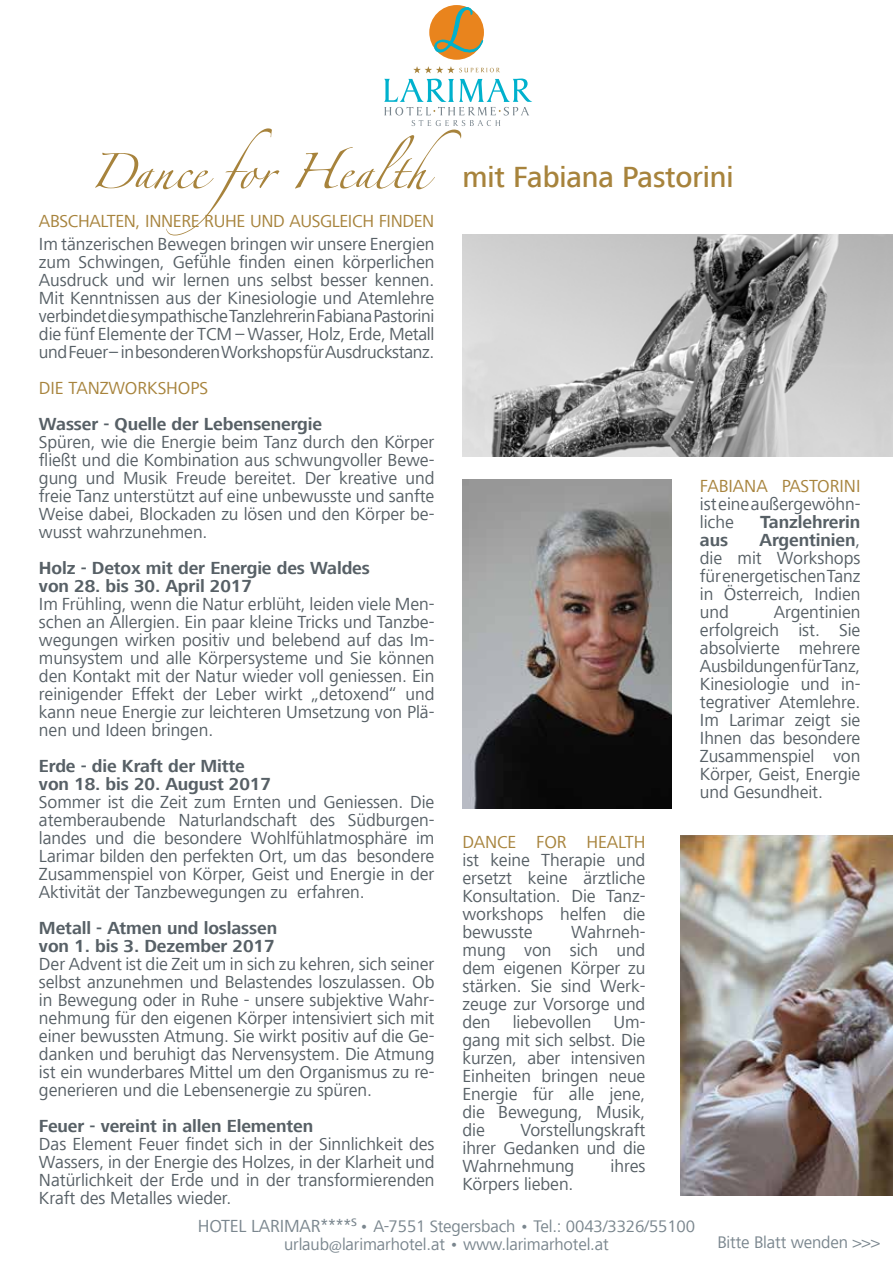
<style>
.page{position:relative;width:893px;height:1263px;background:#fff}
.page>*{position:absolute;margin:0;border:0;box-sizing:border-box;transform-origin:0 0}
.t1{font:79.5px "Linotype Zapfino One";color:#a7833c}
.t2{font:500 30px "Frutiger Next LT";letter-spacing:-.005em;color:#a7833c}
.t3{font:18px/18px "Frutiger Next LT";letter-spacing:-.005em;color:#576066;text-align:justify}
.t4{font:700 18px/18px "Frutiger Next LT";letter-spacing:-.005em;color:#576066}
.t5{font:18px "Frutiger Next LT";letter-spacing:-.02em;color:#a7833c}
.t6{font:17.25px/18px "Frutiger Next LT";letter-spacing:-.01em;color:#7a868e;text-align:center}
.s1{font-weight:700}
.s2{font-size:18px}
.s3{font-size:19.5px}
</style>
<div class="page">
<svg style="left:431px;top:5px;width:52px;height:54px"></svg>
<svg style="left:413px;top:66px;width:87px;height:7px"></svg>
<svg style="left:384px;top:79px;width:148px;height:47px"></svg>
<img style="left:462px;top:234px;width:431px;height:223px">
<img style="left:680px;top:835px;width:213px;height:360px">
<img style="left:462px;top:479px;width:210px;height:329px">
<h1 class="t1" style="left:90px;top:114px;width:338px">Dance for Health</h1>
<h2 class="t2" style="left:462px;top:160px;width:273px">mit Fabiana Pastorini</h2>
<p class="t5" style="left:39px;top:211px;width:397px">ABSCHALTEN, INNERE RUHE UND AUSGLEICH FINDEN</p>
<p class="t3" style="left:39px;top:235px;width:397px">Im tänzerischen Bewegen bringen wir unsere Energien zum Schwingen, Gefühle finden einen körperlichen Ausdruck und wir lernen uns selbst besser kennen.<br>Mit Kenntnissen aus der Kinesiologie und Atemlehre verbindet die sympathische Tanzlehrerin Fabiana Pastorini die fünf Elemente der TCM – Wasser, Holz, Erde, Metall und Feuer – in besonderen Workshops für Ausdruckstanz.</p>
<p class="t5" style="left:39px;top:378px;width:171px">DIE TANZWORKSHOPS</p>
<p class="t4" style="left:39px;top:415px;width:285px">Wasser - Quelle der Lebensenergie</p>
<p class="t3" style="left:39px;top:433px;width:397px">Spüren, wie die Energie beim Tanz durch den Körper fließt und die Kombination aus schwungvoller Bewe&shy;gung und Musik Freude bereitet. Der kreative und freie Tanz unterstützt auf eine unbewusste und sanfte Weise dabei, Blockaden zu lösen und den Körper be&shy;wusst wahrzunehmen.</p>
<p class="t4" style="left:39px;top:559px;width:332px">Holz - Detox mit der Energie des Waldes von 28. bis 30. April 2017</p>
<p class="t3" style="left:39px;top:595px;width:397px">Im Frühling, wenn die Natur erblüht, leiden viele Men&shy;schen an Allergien. Ein paar kleine Tricks und Tanzbe&shy;wegungen wirken positiv und belebend auf das Im&shy;munsystem und alle Körpersysteme und Sie können den Kontakt mit der Natur wieder voll geniessen. Ein reinigender Effekt der Leber wirkt „detoxend“ und kann neue Energie zur leichteren Umsetzung von Plä&shy;nen und Ideen bringen.</p>
<p class="t4" style="left:39px;top:757px;width:234px">Erde - die Kraft der Mitte von 18. bis 20. August 2017</p>
<p class="t3" style="left:39px;top:793px;width:397px">Sommer ist die Zeit zum Ernten und Geniessen. Die atemberaubende Naturlandschaft des Südburgen&shy;landes und die besondere Wohlfühlatmosphäre im Larimar bilden den perfekten Ort, um das besondere Zusammenspiel von Körper, Geist und Energie in der Aktivität der Tanzbewegungen zu erfahren.</p>
<p class="t4" style="left:39px;top:919px;width:240px">Metall - Atmen und loslassen von 1. bis 3. Dezember 2017</p>
<p class="t3" style="left:39px;top:955px;width:397px">Der Advent ist die Zeit um in sich zu kehren, sich seiner selbst anzunehmen und Belastendes loszulassen. Ob in Bewegung oder in Ruhe - unsere subjektive Wahr&shy;nehmung für den eigenen Körper intensiviert sich mit einer bewussten Atmung. Sie wirkt positiv auf die Ge&shy;danken und beruhigt das Nervensystem. Die Atmung ist ein wunderbares Mittel um den Organismus zu re&shy;generieren und die Lebensenergie zu spüren.</p>
<p class="t4" style="left:39px;top:1117px;width:276px">Feuer - vereint in allen Elementen</p>
<p class="t3" style="left:39px;top:1135px;width:397px">Das Element Feuer findet sich in der Sinnlichkeit des Wassers, in der Energie des Holzes, in der Klarheit und Natürlichkeit der Erde und in der transformierenden Kraft des Metalles wieder.</p>
<p class="t5" style="left:700px;top:476px;width:162px">FABIANA PASTORINI</p>
<p class="t3" style="left:700px;top:495px;width:162px">ist eine außergewöhn&shy;liche</p>
<p class="t4" style="left:760px;top:513px;width:102px">Tanzlehrerin</p>
<p class="t3" style="left:700px;top:531px;width:162px;text-indent:60px"><span class="s1">Argentinien</span>, die mit Workshops für energetischen Tanz in Österreich, Indien und</p>
<p class="t4" style="left:700px;top:531px;width:30px">aus</p>
<p class="t3" style="left:700px;top:603px;width:162px;text-indent:74px">Argentinien erfolgreich ist. Sie absolvierte mehrere Ausbildungen für Tanz, Kinesiologie und in&shy;tegrativer Atemlehre.<br>Im Larimar zeigt sie Ihnen das besondere Zusammenspiel von Körper, Geist, Energie und Gesundheit.</p>
<p class="t5" style="left:462px;top:832px;width:184px">DANCE FOR HEALTH</p>
<p class="t3" style="left:462px;top:851px;width:184px">ist keine Therapie und ersetzt keine ärztliche Konsultation. Die Tanz&shy;workshops helfen die bewusste</p>
<p class="t3" style="left:462px;top:923px;width:184px;text-indent:109px">Wahrneh&shy;mung von sich und dem eigenen Körper zu stärken. Sie sind Werk&shy;zeuge zur Vorsorge und den liebevollen Um&shy;gang mit sich selbst. Die kurzen, aber intensiven Einheiten bringen neue Energie für alle jene, die Bewegung, Musik, die</p>
<p class="t3" style="left:462px;top:1121px;width:184px;text-indent:58px">Vorstellungskraft ihrer Gedanken und die Wahrnehmung</p>
<p class="t3" style="left:611px;top:1157px;width:36px">ihres</p>
<p class="t3" style="left:462px;top:1175px;width:112px">Körpers lieben.</p>
<p class="t6" style="left:198px;top:1217px;width:499px"><span class="s2">HOTEL LARIMAR</span><span class="s3">****</span><sup>S</sup> • A-7551 Stegersbach • Tel.: 0043/3326/55100 urlaub@larimarhotel.at • www.larimarhotel.at</p>
<p class="t6" style="left:717px;top:1233px;width:164px">Bitte Blatt wenden &gt;&gt;&gt;</p>
</div>
